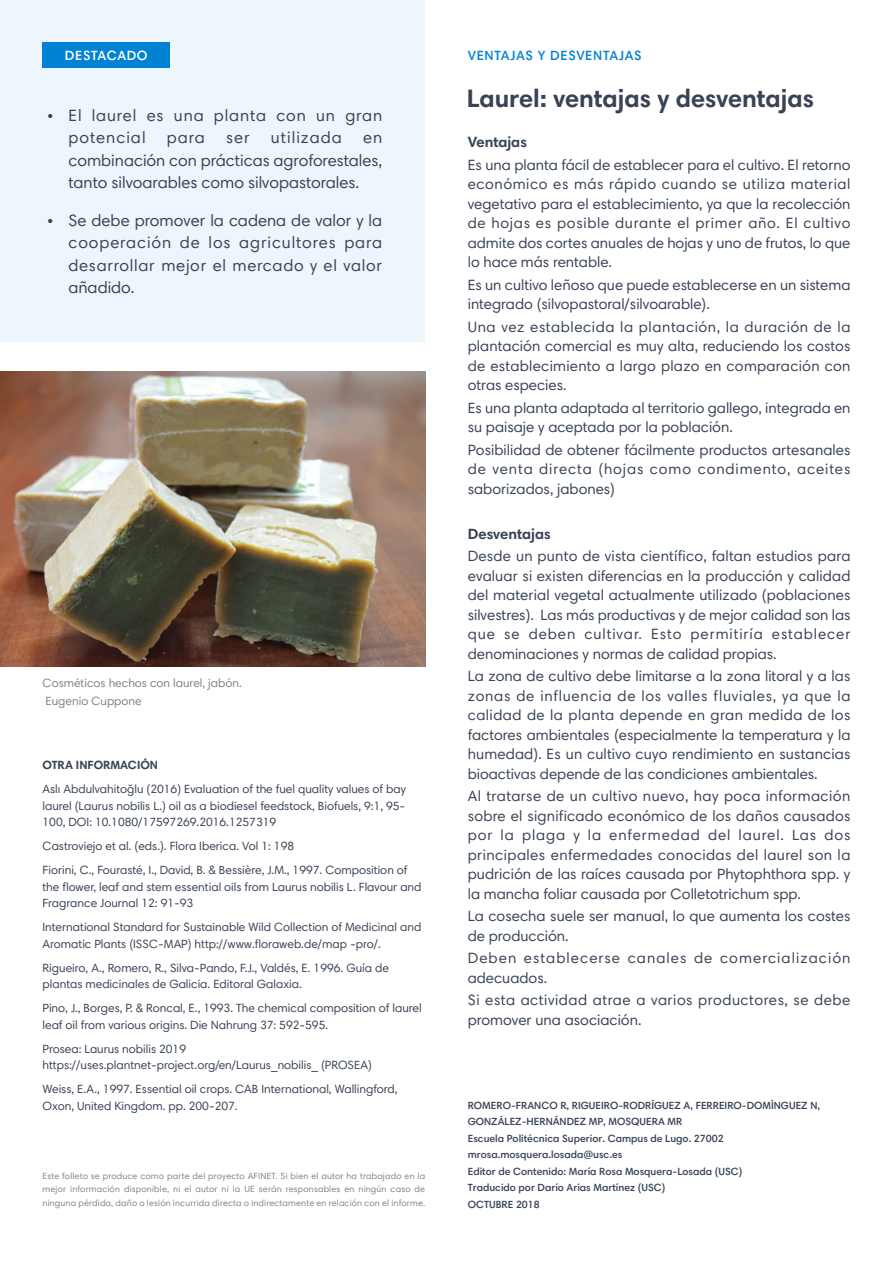
<style>
.page{position:relative;width:893px;height:1263px;background:#fff}
.page>*{position:absolute;margin:0;border:0;box-sizing:border-box;transform-origin:0 0}
.t1{font:700 25.5px "Harmonia Sans Pro Cyr";color:#384355}
.t2{font:16.5px/22.5px "Harmonia Sans Pro Cyr";letter-spacing:.045em;color:#384355;text-align:justify}
.t3{font:15px/19.5px "Harmonia Sans Pro Cyr";color:#384355;text-align:justify}
.t4{font:15px/19.5px "Harmonia Sans Pro Cyr";letter-spacing:.035em;color:#384355}
.t5{font:15px/19.5px "Harmonia Sans Pro Cyr";letter-spacing:.07em;color:#384355}
.t6{font:700 15px "Harmonia Sans Pro Cyr";color:#384355}
.t7{font:600 13.5px "Harmonia Sans Pro Cyr";letter-spacing:.05em;color:#0083d5}
.t8{font:600 13.5px "Harmonia Sans Pro Cyr";letter-spacing:.04em;color:#fff}
.t9{font:12px/16.5px "Harmonia Sans Pro Cyr";color:#384355}
.t10{font:12px/18px "Harmonia Sans Pro Cyr";color:#808285}
.t11{font:700 12px "Harmonia Sans Pro Cyr";color:#384355}
.t12{font:600 10.5px/16.5px "Harmonia Sans Pro Cyr";color:#384355}
.t13{font:9px/13.5px "Harmonia Sans Pro Cyr";letter-spacing:.02em;color:#808285;text-align:justify}
</style>
<div class="page">
<img style="left:0;top:371px;width:425px;height:296px">
<div style="left:0;top:0;width:425px;height:342px;background:#edf6fc"></div>
<div style="left:43px;top:43px;width:127px;height:25px;background:#0083d5"></div>
<p class="t8" style="left:65px;top:50px;width:84px">DESTACADO</p>
<p class="t7" style="left:468px;top:50px;width:175px">VENTAJAS Y DESVENTAJAS</p>
<p class="t2" style="left:69px;top:106px;width:315px;text-indent:-21px">• El laurel es una planta con un gran potencial</p>
<p class="t2" style="left:167px;top:128px;width:40px">para</p>
<p class="t2" style="left:226px;top:128px;width:25px">ser</p>
<p class="t2" style="left:271px;top:128px;width:72px">utilizada</p>
<p class="t2" style="left:69px;top:128px;width:315px;text-indent:295px">en combinación con prácticas agroforestales, tanto silvoarables como silvopastorales.</p>
<p class="t2" style="left:69px;top:211px;width:315px;text-indent:-21px">• Se debe promover la cadena de valor y la cooperación de los agricultores para desarrollar mejor el mercado y el valor añadido.</p>
<p class="t10" style="left:43px;top:675px;width:201px">Cosméticos hechos con laurel, jabón.<br>Eugenio Cuppone</p>
<p class="t11" style="left:43px;top:761px;width:117px">OTRA INFORMACIÓN</p>
<p class="t9" style="left:43px;top:782px;width:365px;text-align:justify">Aslı Abdulvahitoğlu (2016) Evaluation of the fuel quality values of bay laurel (Laurus nobilis L.) oil as a biodiesel feedstock, Biofuels, 9:1, 95- 100, DOI: 10.1080/17597269.2016.1257319</p>
<p class="t9" style="left:43px;top:836px;width:367px;line-height:24px">Castroviejo et al. (eds.). Flora Iberica. Vol 1: 198<br>Fiorini, C., Fourasté, I., David, B. &amp; Bessière, J.M., 1997. Composition of</p>
<p class="t9" style="left:43px;top:880px;width:381px">the flower, leaf and stem essential oils from Laurus nobilis L. Flavour and<br>Fragrance Journal 12: 91-93</p>
<p class="t9" style="left:43px;top:920px;width:380px">International Standard for Sustainable Wild Collection of Medicinal and<br>Aromatic Plants (ISSC-MAP) http://www.floraweb.de/map -pro/.</p>
<p class="t9" style="left:43px;top:961px;width:348px">Rigueiro, A., Romero, R., Silva-Pando, F.J., Valdés, E. 1996. Guía de plantas medicinales de Galicia. Editoral Galaxia.</p>
<p class="t9" style="left:43px;top:1001px;width:381px">Pino, J., Borges, P. &amp; Roncal, E., 1993. The chemical composition of laurel leaf oil from various origins. Die Nahrung 37: 592-595.</p>
<p class="t9" style="left:43px;top:1042px;width:331px">Prosea: Laurus nobilis 2019 https://uses.plantnet-project.org/en/Laurus_nobilis_ (PROSEA)</p>
<p class="t9" style="left:43px;top:1082px;width:357px">Weiss, E.A., 1997. Essential oil crops. CAB International, Wallingford,<br>Oxon, United Kingdom. pp. 200-207.</p>
<p class="t13" style="left:43px;top:1170px;width:384px">Este folleto se produce como parte del proyecto AFINET. Si bien el autor ha trabajado en la mejor información disponible, ni el autor ni la UE serán responsables en ningún caso de ninguna pérdida, daño o lesión incurrida directa o indirectamente en relación con el informe.</p>
<h1 class="t1" style="left:467px;top:89px;width:349px">Laurel: ventajas y desventajas</h1>
<p class="t6" style="left:468px;top:136px;width:61px">Ventajas</p>
<p class="t3" style="left:468px;top:156px;width:384px">Es una planta fácil de establecer para el cultivo. El retorno económico es más rápido cuando se utiliza material vegetativo para el establecimiento, ya que la recolección de hojas es posible durante el primer año. El cultivo admite dos cortes anuales de hojas y uno de frutos, lo que lo hace más rentable.</p>
<p class="t3" style="left:468px;top:276px;width:384px">Es un cultivo leñoso que puede establecerse en un sistema integrado (silvopastoral/silvoarable).</p>
<p class="t3" style="left:468px;top:318px;width:384px">Una vez establecida la plantación, la duración de la plantación comercial es muy alta, reduciendo los costos de establecimiento a largo plazo en comparación con otras especies.</p>
<p class="t3" style="left:468px;top:399px;width:384px">Es una planta adaptada al territorio gallego, integrada en su paisaje y aceptada por la población.</p>
<p class="t3" style="left:468px;top:441px;width:384px">Posibilidad de obtener fácilmente productos artesanales de venta directa (hojas como condimento, aceites saborizados, jabones)</p>
<p class="t6" style="left:468px;top:528px;width:84px">Desventajas</p>
<p class="t3" style="left:468px;top:548px;width:384px">Desde un punto de vista científico, faltan estudios para evaluar si existen diferencias en la producción y calidad del material vegetal actualmente utilizado (poblaciones silvestres). Las más productivas y de mejor calidad son las que se deben cultivar. Esto permitiría establecer denominaciones y normas de calidad propias.</p>
<p class="t3" style="left:468px;top:668px;width:384px">La zona de cultivo debe limitarse a la zona litoral y a las zonas de influencia de los valles fluviales, ya que la calidad de la planta depende en gran medida de los factores ambientales (especialmente la temperatura y la humedad). Es un cultivo cuyo rendimiento en sustancias bioactivas depende de las condiciones ambientales.</p>
<p class="t3" style="left:468px;top:788px;width:384px">Al tratarse de un cultivo nuevo, hay poca información sobre el significado económico de los daños causados por la plaga y la enfermedad del laurel. Las dos principales enfermedades conocidas del laurel son la pudrición de las raíces causada por Phytophthora spp. y la mancha foliar causada por Colletotrichum spp.</p>
<p class="t3" style="left:468px;top:908px;width:384px">La cosecha suele ser manual, lo que aumenta los costes de producción.</p>
<p class="t5" style="left:468px;top:950px;width:384px">Deben establecerse canales de comercialización adecuados.</p>
<p class="t4" style="left:468px;top:992px;width:384px">Si esta actividad atrae a varios productores, se debe promover una asociación.</p>
<p class="t12" style="left:468px;top:1098px;width:354px">ROMERO-FRANCO R, RIGUEIRO-RODRÍGUEZ A, FERREIRO-DOMÌNGUEZ N, GONZÁLEZ-HERNÁNDEZ MP, MOSQUERA MR<br>Escuela Politécnica Superior. Campus de Lugo. 27002 mrosa.mosquera.losada@usc.es<br>Editor de Contenido: María Rosa Mosquera-Losada (USC)<br>Traducido por Darío Arias Martínez (USC)<br>OCTUBRE 2018</p>
</div>
